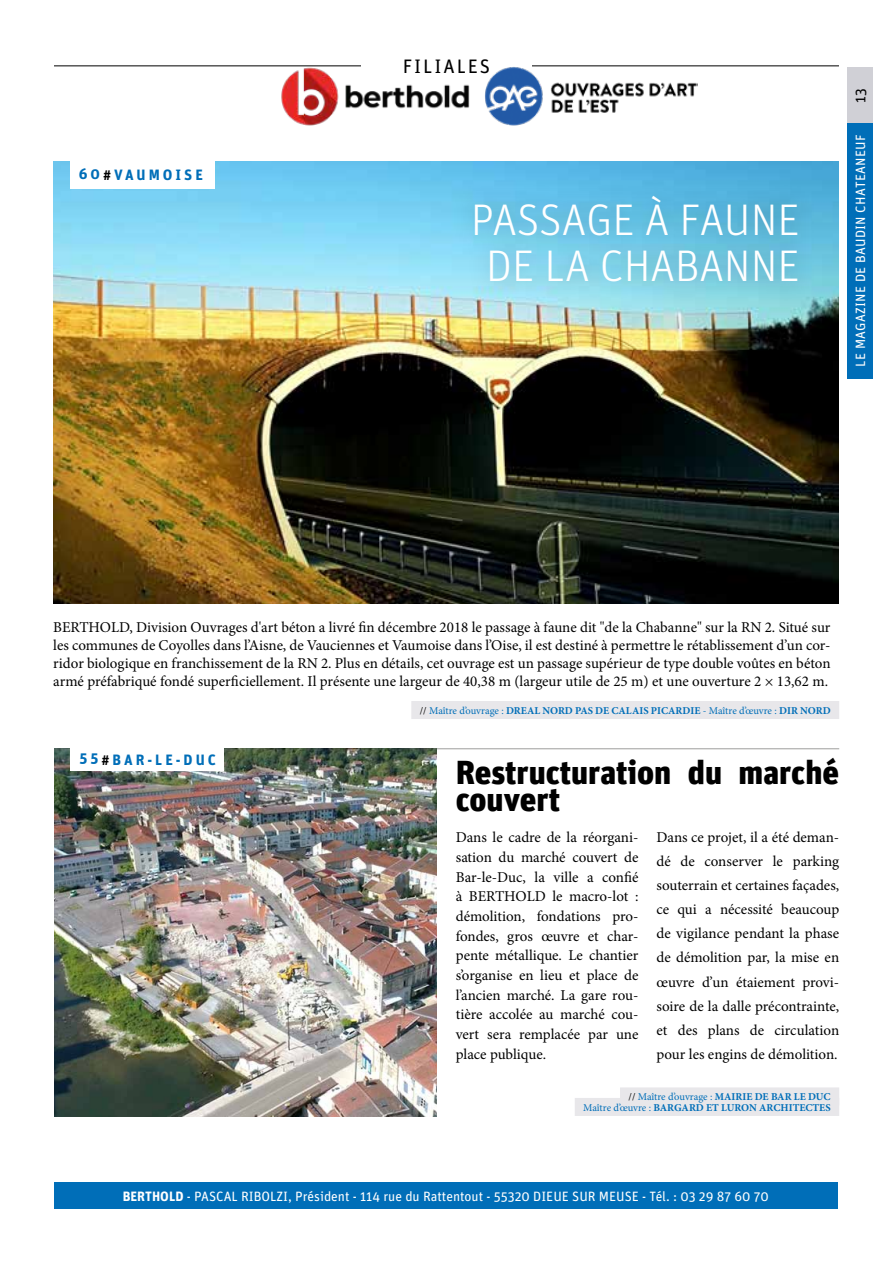
<style>
.page{position:relative;width:893px;height:1263px;background:#fff}
.page>*{position:absolute;margin:0;border:0;box-sizing:border-box;transform-origin:0 0}
.t1{font:300 44.25px/46.5px "Unit";color:#fff;text-align:center}
.t2{font:33px/27px "Unit Black TF";color:#000}
.t3{font:19.5px "Unit";letter-spacing:.1em;color:#000}
.t4{font:15px/19.6px "Minion Pro";color:#000;text-align:justify}
.t5{font:700 15px "Unit";letter-spacing:.2em;color:#006eb8}
.t6{font:15px "Unit";color:#000}
.t7{font:13.5px "Unit";color:#fff}
.t8{font:13.5px "Unit";letter-spacing:.02em;color:#fff}
.t9{font:700 10.5px/10.5px "Minion Pro";color:#006eb8;text-align:right}
.s1{color:#000}
.s2{font-weight:400;color:#000}
.s3{font-weight:400}
.s4{font-weight:700}
</style>
<div class="page">
<div style="left:54px;top:1182px;width:784px;height:27px;background:#006eb8"></div>
<hr style="left:54px;top:66px;width:785px;height:1px;background:#000">
<div style="left:361px;top:54px;width:170px;height:26px;background:#fff"></div>
<img style="left:280px;top:66px;width:190px;height:60px">
<img style="left:485px;top:66px;width:212px;height:59px">
<div style="left:847px;top:67px;width:26px;height:58px;background:#d0d0d6"></div>
<div style="left:847px;top:123px;width:26px;height:255px;background:#006eb8"></div>
<img style="left:53px;top:162px;width:786px;height:442px">
<div style="left:70px;top:161px;width:145px;height:28px;background:#fff"></div>
<div style="left:451px;top:175px;width:368px;height:129px;background:#000;opacity:.3"></div>
<div style="left:411px;top:701px;width:428px;height:18px;background:#e8e7ea"></div>
<img style="left:54px;top:748px;width:383px;height:368px">
<div style="left:71px;top:748px;width:153px;height:23px;background:#fff"></div>
<div style="left:620px;top:1087px;width:219px;height:18px;background:#e8e7ea"></div>
<div style="left:575px;top:1098px;width:264px;height:18px;background:#e8e7ea"></div>
<hr style="left:437px;top:748px;width:402px;height:1px;background:#9d9d9c">
<p class="t5" style="left:79px;top:166px;width:126px">60<span class="s1">#</span>VAUMOISE</p>
<h3 class="t3" style="left:403px;top:55px;width:89px">FILIALES</h3>
<h1 class="t1" style="left:471px;top:196px;width:331px">PASSAGE À FAUNE<br>DE LA CHABANNE</h1>
<p class="t6" style="left:851px;top:103px;width:16px;rotate:-90deg">13</p>
<p class="t8" style="left:852px;top:367px;width:234px;rotate:-90deg">LE MAGAZINE DE BAUDIN CHATEANEUF</p>
<p class="t4" style="left:53px;top:618px;width:779px;line-height:18px">BERTHOLD, Division Ouvrages d'art béton a livré fin décembre 2018 le passage à faune dit "de la Chabanne" sur la RN 2. Situé sur les communes de Coyolles dans l’Aisne, de Vauciennes et Vaumoise dans l’Oise, il est destiné à permettre le rétablissement d’un cor&shy;ridor biologique en franchissement de la RN 2. Plus en détails, cet ouvrage est un passage supérieur de type double voûtes en béton armé préfabriqué fondé superficiellement. Il présente une largeur de 40,38 m (largeur utile de 25 m) et une ouverture 2 × 13,62 m.</p>
<p class="t9" style="left:420px;top:705px;width:412px"><span class="s2">//</span> <span class="s3">Maître d’ouvrage :</span> DREAL NORD PAS DE CALAIS PICARDIE <span class="s3">- Maître d’œuvre :</span> DIR NORD</p>
<p class="t5" style="left:79px;top:750px;width:138px">55<span class="s1">#</span>BAR-LE-DUC</p>
<h2 class="t2" style="left:456px;top:758px;width:385px">Restructuration du marché couvert</h2>
<p class="t4" style="left:456px;top:828px;width:184px">Dans le cadre de la réorgani&shy;sation du marché couvert de Bar-le-Duc, la ville a confié à BERTHOLD le macro-lot : démolition, fondations pro&shy;fondes, gros œuvre et char&shy;pente métallique. Le chantier s’organise en lieu et place de l’ancien marché. La gare rou&shy;tière accolée au marché cou&shy;vert sera remplacée par une place publique.</p>
<p class="t4" style="left:656px;top:825px;width:184px;line-height:24px">Dans ce projet, il a été deman&shy;dé de conserver le parking souterrain et certaines façades, ce qui a nécessité beaucoup de vigilance pendant la phase de démolition par, la mise en œuvre d’un étaiement provi&shy;soire de la dalle précontrainte, et des plans de circulation pour les engins de démolition.</p>
<p class="t9" style="left:583px;top:1091px;width:249px"><span class="s2">//</span> <span class="s3">Maître d’ouvrage :</span> MAIRIE DE BAR LE DUC<br><span class="s3">Maître d’œuvre :</span> BARGARD ET LURON ARCHITECTES</p>
<p class="t7" style="left:123px;top:1188px;width:647px"><span class="s4">BERTHOLD</span> - PASCAL RIBOLZI, Président - 114 rue du Rattentout - 55320 DIEUE SUR MEUSE - Tél. : 03 29 87 60 70</p>
</div>
